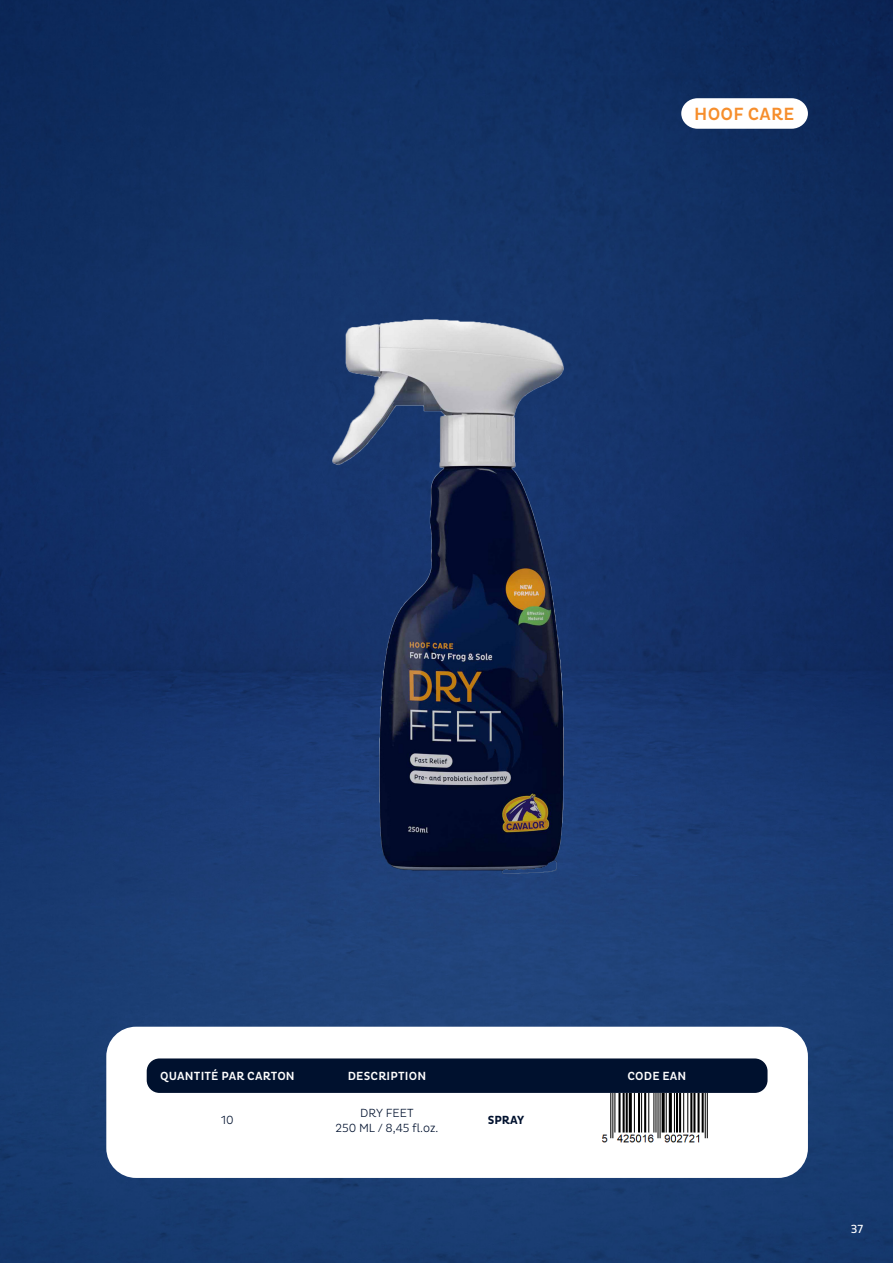
<style>
.page{position:relative;width:893px;height:1263px;background:#fff}
.page>*{position:absolute;margin:0;border:0;box-sizing:border-box;transform-origin:0 0}
.t1{font:500 18px "Pluto Cond";letter-spacing:.015em;color:#f68e2c}
.Titel{font:500 12px "Pluto Cond";letter-spacing:.015em;color:#fff}
.Body{font:300 12px/15px "Pluto Cond";color:#00112e;text-align:center}
.Body-2{font:700 12px "Pluto Cond";color:#00112e}
.t2{font:condensed 12px "Pluto";color:#fff}
</style>
<div class="page">
<img style="left:0;top:0;width:893px;height:1263px">
<svg style="left:681px;top:98px;width:127px;height:31px"></svg>
<div style="left:106px;top:1027px;width:702px;height:151px;background:#fff;border-radius:30px"></div>
<div style="left:147px;top:1058px;width:620px;height:35px;background:#00112e;border-radius:13px"></div>
<img style="left:601px;top:1093px;width:107px;height:50px">
<img style="left:333px;top:319px;width:230px;height:554px">
<p class="t1" style="left:694px;top:103px;width:102px">HOOF CARE</p>
<p class="Titel" style="left:160px;top:1069px;width:136px">QUANTITÉ PAR CARTON</p>
<p class="Titel" style="left:348px;top:1069px;width:80px">DESCRIPTION</p>
<p class="Titel" style="left:627px;top:1069px;width:60px">CODE EAN</p>
<p class="Body" style="left:221px;top:1112px;width:14px">10</p>
<p class="Body" style="left:335px;top:1105px;width:104px">DRY FEET<br>250 ML / 8,45 fl.oz.</p>
<p class="Body-2" style="left:488px;top:1113px;width:38px">SPRAY</p>
<p class="t2" style="left:851px;top:1222px;width:14px">37</p>
</div>
